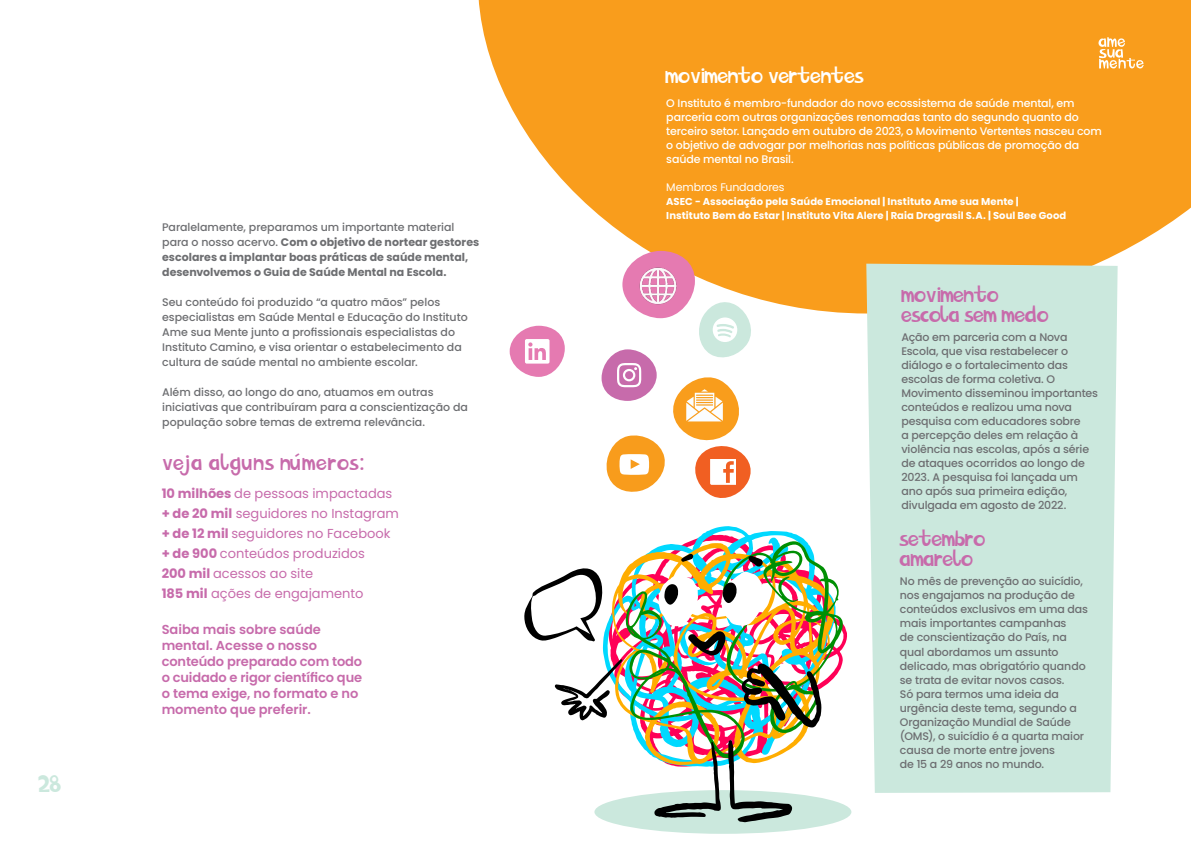
<style>
.page{position:relative;width:1191px;height:842px;background:#fff}
.page>*{position:absolute;margin:0;border:0;box-sizing:border-box;transform-origin:0 0}
.t1{font:24px "Ame Sua Mente";color:#cbe8dd}
.t2{font:22px/20px "Ame Sua Mente";letter-spacing:-.01em;color:#c76bab}
.t3{font:22px "Ame Sua Mente";letter-spacing:-.01em;color:#fff}
.t4{font:22px "Ame Sua Mente";letter-spacing:.04em;color:#c76bab}
.t5{font:13px/20px "Poppins";color:#c76bab}
.t6{font:600 13px/16px "Poppins";color:#c76bab}
.t7{font:500 11px/14px "Poppins";letter-spacing:-.01em;color:#6d6e71}
.t8{font:500 11px/14px "Poppins";letter-spacing:-.01em;color:#fff}
.t9{font:700 11px/15px "Poppins";color:#6d6e71}
.t10{font:11px "Poppins";letter-spacing:-.01em;color:#fff}
.t11{font:700 10px/14px "Poppins";letter-spacing:.005em;color:#fff}
.s1{font-weight:500}
.s2{font-weight:700}
</style>
<div class="page">
<svg style="left:478px;top:0;width:713px;height:313px;background:#f9aa3c"></svg>
<div style="left:866px;top:264px;width:251px;height:529px;background:#cbe8dd"></div>
<svg style="left:1098px;top:37px;width:45px;height:33px"></svg>
<div style="left:594px;top:790px;width:257px;height:44px;background:#cbe8dd;border-radius:50%"></div>
<svg style="left:691px;top:526px;width:115px;height:15px"></svg>
<svg style="left:524px;top:541px;width:319px;height:281px"></svg>
<svg style="left:509px;top:326px;width:56px;height:51px"></svg>
<svg style="left:601px;top:251px;width:154px;height:247px"></svg>
<h1 class="t1" style="left:39px;top:772px;width:24px">28</h1>
<p class="t9" style="left:162px;top:220px;width:318px"><span class="s1">Paralelamente, preparamos um importante material para o nosso acervo.</span> Com o objetivo de nortear gestores escolares a implantar boas práticas de saúde mental, desenvolvemos o Guia de Saúde Mental na Escola.</p>
<p class="t7" style="left:162px;top:295px;width:307px;line-height:15px">Seu conteúdo foi produzido “a quatro mãos” pelos especialistas em Saúde Mental e Educação do Instituto Ame sua Mente junto a profissionais especialistas do Instituto Camino, e visa orientar o estabelecimento da cultura de saúde mental no ambiente escolar.</p>
<p class="t7" style="left:162px;top:385px;width:307px;line-height:15px">Além disso, ao longo do ano, atuamos em outras iniciativas que contribuíram para a conscientização da população sobre temas de extrema relevância.</p>
<h2 class="t4" style="left:162px;top:452px;width:203px">veja alguns números:</h2>
<p class="t5" style="left:162px;top:483px;width:239px"><span class="s2">10 milhões</span> de pessoas impactadas <span class="s2">+ de 20 mil</span> seguidores no Instagram <span class="s2">+ de 12 mil</span> seguidores no Facebook <span class="s2">+ de 900</span> conteúdos produzidos<br><span class="s2">200 mil</span> acessos ao site<br><span class="s2">185 mil</span> ações de engajamento</p>
<p class="t6" style="left:162px;top:621px;width:202px">Saiba mais sobre saúde mental. Acesse o nosso conteúdo preparado com todo o cuidado e rigor científico que o tema exige, no formato e no momento que preferir.</p>
<h2 class="t3" style="left:665px;top:65px;width:199px">movimento vertentes</h2>
<p class="t8" style="left:666px;top:96px;width:437px">O Instituto é membro-fundador do novo ecossistema de saúde mental, em parceria com outras organizações renomadas tanto do segundo quanto do terceiro setor. Lançado em outubro de 2023, o Movimento Vertentes nasceu com o objetivo de advogar por melhorias nas políticas públicas de promoção da saúde mental no Brasil.</p>
<p class="t10" style="left:666px;top:180px;width:120px">Membros Fundadores</p>
<p class="t11" style="left:666px;top:194px;width:401px">ASEC - Associação pela Saúde Emocional | Instituto Ame sua Mente |<br>Instituto Bem do Estar | Instituto Vita Alere | Raia Drograsil S.A. | Soul Bee Good</p>
<h2 class="t2" style="left:901px;top:286px;width:149px">movimento escola sem medo</h2>
<p class="t7" style="left:901px;top:330px;width:198px">Ação em parceria com a Nova<br>Escola, que visa restabelecer o diálogo e o fortalecimento das escolas de forma coletiva. O<br>Movimento disseminou importantes conteúdos e realizou uma nova pesquisa com educadores sobre<br>a percepção deles em relação à violência nas escolas, após a série de ataques ocorridos ao longo de<br>2023. A pesquisa foi lançada um ano após sua primeira edição, divulgada em agosto de 2022.</p>
<h2 class="t2" style="left:900px;top:529px;width:87px">setembro amarelo</h2>
<p class="t7" style="left:900px;top:575px;width:190px">No mês de prevenção ao suicídio, nos engajamos na produção de conteúdos exclusivos em uma das mais importantes campanhas<br>de conscientização do País, na qual abordamos um assunto delicado, mas obrigatório quando se trata de evitar novos casos.<br>Só para termos uma ideia da urgência deste tema, segundo a<br>Organização Mundial de Saúde (OMS), o suicídio é a quarta maior causa de morte entre jovens<br>de 15 a 29 anos no mundo.</p>
</div>
